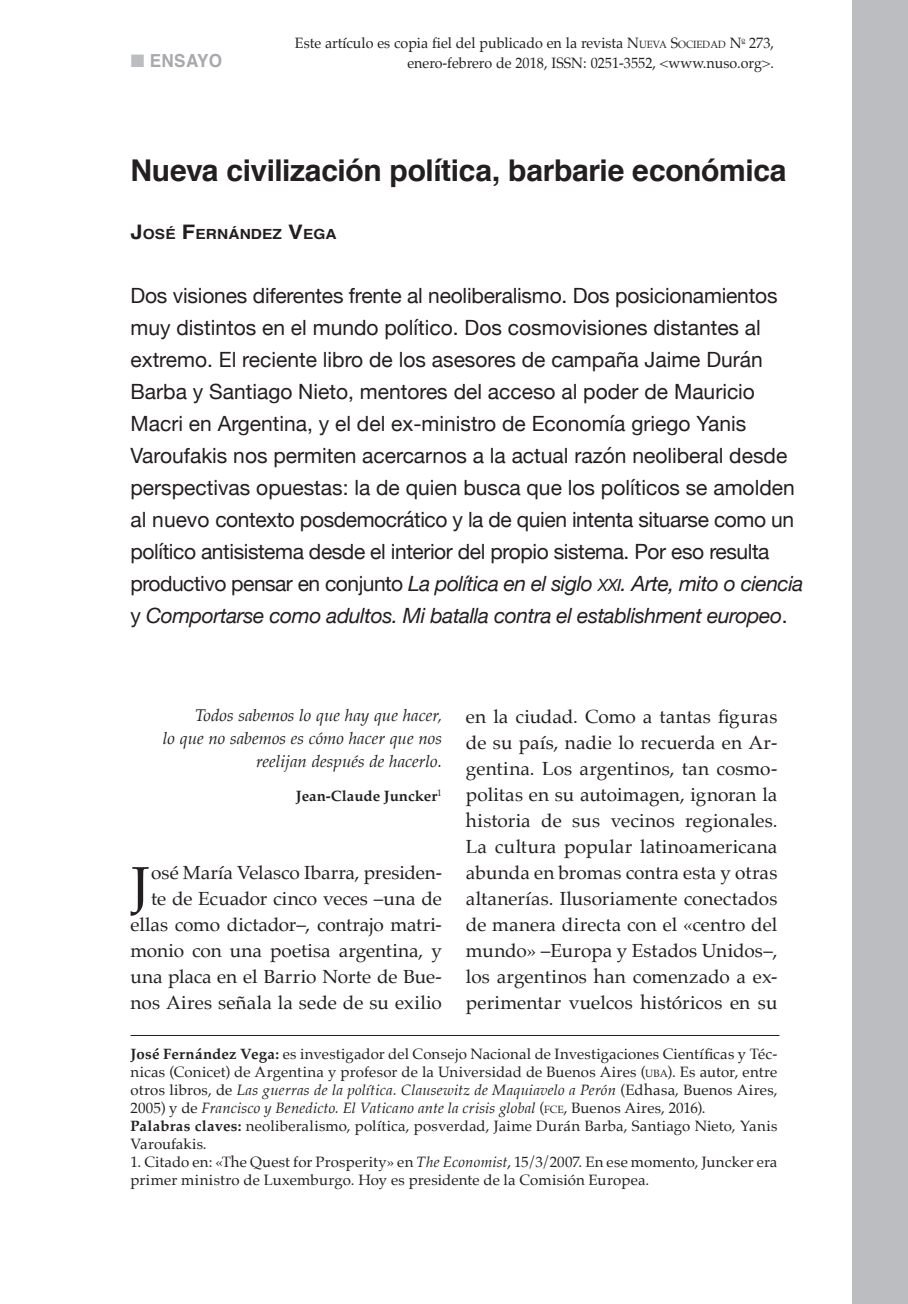
<style>
.page{position:relative;width:908px;height:1304px;background:#fff}
.page>*{position:absolute;margin:0;border:0;box-sizing:border-box;transform-origin:0 0}
.t1{font:55.2px "Palatino";color:#231f20}
.t2{font:700 30px "Helvetica";letter-spacing:-.015em;color:#231f20}
.t3{font:21px/32px "Helvetica Neue";color:#231f20}
.t4{font:19px/26px "Palatino";color:#231f20;text-align:right}
.t5{font:700 18px "Helvetica";letter-spacing:.02em;color:#a8a9ad;scale:.95 1}
.t6{font:italic 17px/23px "Palatino";color:#231f20;text-align:right}
.t7{font:15px/18px "Palatino";letter-spacing:.005em;color:#231f20}
.t8{font:15px/20px "Palatino";letter-spacing:.005em;color:#231f20;text-align:right;scale:.95 1}
.t9{font:700 15px "Palatino";color:#231f20}
.t10{font:700 14px "Helvetica";letter-spacing:.005em;color:#231f20;scale:1.1 1}
.s1{color:#bcbdc0}
.s2{font-style:inherit}
.s3{font-size:10.4px}
.s4{font-size:20px}
.s5{font-style:italic}
.s6{font-style:italic;font-size:16.8px}
.s7{font-weight:700}
</style>
<div class="page">
<hr style="left:130px;top:1035px;width:649px;height:1px;background:#231f20">
<div style="left:852px;top:0;width:55px;height:1304px;background:#bcbdc0"></div>
<p class="t5" style="left:131px;top:46px;width:98px"><span class="s1">■</span> ENSAYO</p>
<p class="t8" style="left:295px;top:33px;width:505px">Este artículo es copia fiel del publicado en la revista <span class="s2">N</span><span class="s3">UEVA</span> <span class="s2">S</span><span class="s3">OCIEDAD</span> N<sup>o</sup> 273, enero-febrero de 2018, ISSN: 0251-3552, &lt;www.nuso.org&gt;.</p>
<h2 class="t2" style="left:130px;top:146px;width:657px">Nueva civilización política, barbarie económica</h2>
<p class="t10" style="left:130px;top:223px;width:189px"><span class="s4">J</span>OSÉ <span class="s4">F</span>ERNÁNDEZ <span class="s4">V</span>EGA</p>
<p class="t3" style="left:130px;top:281px;width:674px">Dos visiones diferentes frente al neoliberalismo. Dos posicionamientos muy distintos en el mundo político. Dos cosmovisiones distantes al extremo. El reciente libro de los asesores de campaña Jaime Durán Barba y Santiago Nieto, mentores del acceso al poder de Mauricio Macri en Argentina, y el del ex-ministro de Economía griego Yanis Varoufakis nos permiten acercarnos a la actual razón neoliberal desde perspectivas opuestas: la de quien busca que los políticos se amolden al nuevo contexto posdemocrático y la de quien intenta situarse como un político antisistema desde el interior del propio sistema. Por eso resulta productivo pensar en conjunto <span class="s5">La política en el siglo</span> <span class="s6">xxi</span><span class="s5">. Arte, mito o ciencia </span>y <span class="s5">Comportarse como adultos. Mi batalla contra el establishment europeo</span>.</p>
<p class="t6" style="left:163px;top:704px;width:280px">Todos sabemos lo que hay que hacer,<br>lo que no sabemos es cómo hacer que nos reelijan después de hacerlo.</p>
<p class="t9" style="left:296px;top:783px;width:147px">Jean-Claude Juncker<sup>1</sup></p>
<p class="t4" style="left:130px;top:860px;width:313px">osé María Velasco Ibarra, presiden-<br>te de Ecuador cinco veces –una de ellas como dictador–, contrajo matri&shy;monio con una poetisa argentina, y una placa en el Barrio Norte de Bue&shy;nos Aires señala la sede de su exilio</p>
<h1 class="t1" style="left:131px;top:840px;width:20px">J</h1>
<p class="t4" style="left:466px;top:703px;width:313px;text-align:justify">en la ciudad. Como a tantas figuras de su país, nadie lo recuerda en Ar&shy;gentina. Los argentinos, tan cosmo&shy;politas en su autoimagen, ignoran la historia de sus vecinos regionales.<br>La cultura popular latinoamericana abunda en bromas contra esta y otras altanerías. Ilusoriamente conectados de manera directa con el «centro del mundo» –Europa y Estados Unidos–, los argentinos han comenzado a ex&shy;perimentar vuelcos históricos en su</p>
<p class="t7" style="left:130px;top:1045px;width:648px"><span class="s7">José Fernández Vega:</span> es investigador del Consejo Nacional de Investigaciones Científicas y Téc&shy;nicas (Conicet) de Argentina y profesor de la Universidad de Buenos Aires (<span class="s3">UBA</span>). Es autor, entre otros libros, de <span class="s5">Las guerras de la política. Clausewitz de Maquiavelo a Perón</span> (Edhasa, Buenos Aires, 2005) y de <span class="s5">Francisco y Benedicto. El Vaticano ante la crisis global</span> (<span class="s3">FCE</span>, Buenos Aires, 2016).<br><span class="s7">Palabras claves:</span> neoliberalismo, política, posverdad, Jaime Durán Barba, Santiago Nieto, Yanis Varoufakis.</p>
<p class="t7" style="left:130px;top:1153px;width:648px">1. Citado en: «The Quest for Prosperity» en <span class="s5">The Economist</span>, 15/3/2007. En ese momento, Juncker era primer ministro de Luxemburgo. Hoy es presidente de la Comisión Europea.</p>
</div>
